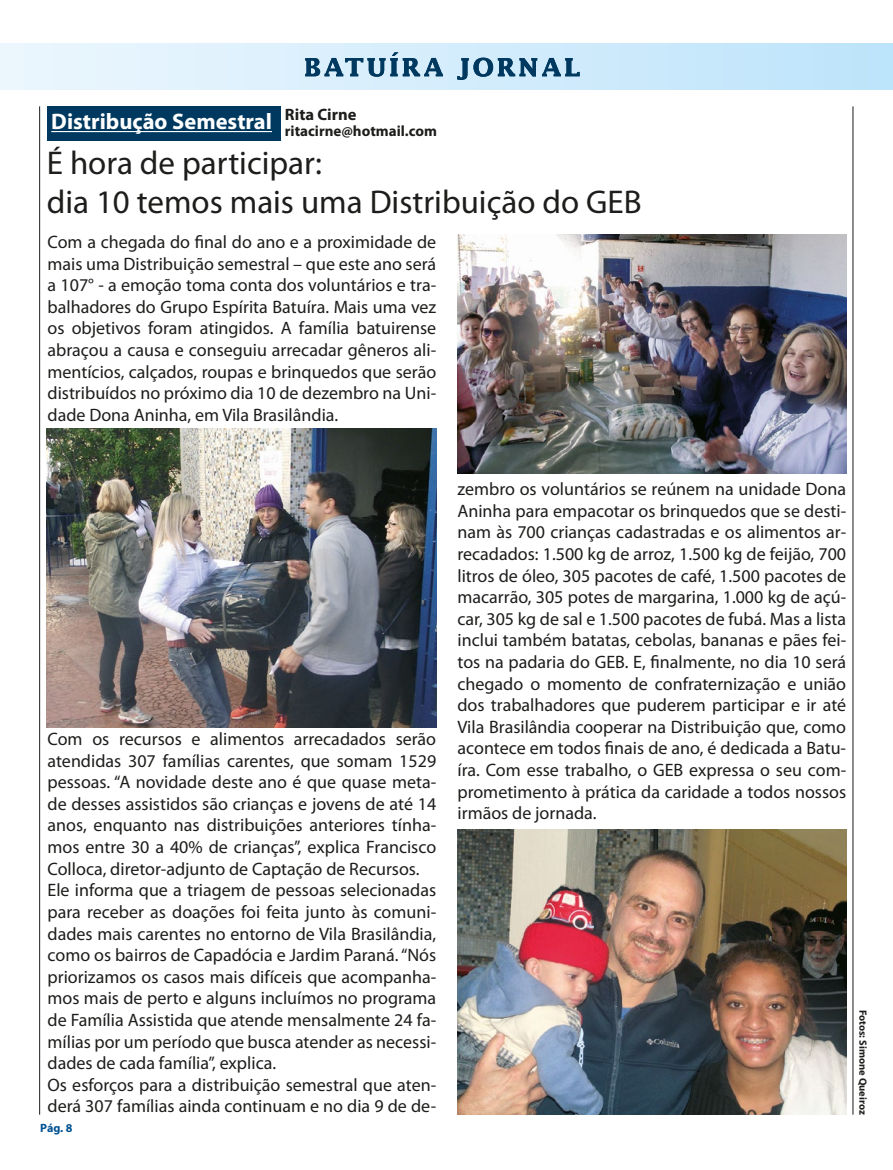
<style>
.page{position:relative;width:893px;height:1170px;background:#fff}
.page>*{position:absolute;margin:0;border:0;box-sizing:border-box;transform-origin:0 0}
.t1{font:33px/39.6px "Myriad Pro";color:#1d1d1b}
.t2{font:700 22.5px "Myriad Pro";color:#fff}
.t3{font:18px/21.6px "Myriad Pro";color:#1d1d1b;text-align:justify}
.t4{font:700 15px "Myriad Pro";color:#1d1d1b}
.t5{font:700 12px "Myriad Pro";color:#005290}
.t6{font:700 10.5px "Myriad Pro";color:#1d1d1b}
</style>
<div class="page">
<div style="left:0;top:44px;width:893px;height:45px;background:linear-gradient(to right,#ecf6fd,#bde4fa)"></div>
<hr style="left:853px;top:106px;width:1px;height:1008px;background:#1d1d1b">
<hr style="left:39px;top:106px;width:1px;height:1008px;background:#1d1d1b">
<svg style="left:305px;top:52px;width:138px;height:25px;background:#8aadc3"></svg>
<svg style="left:457px;top:58px;width:123px;height:22px;background:#7ca3bc"></svg>
<div style="left:47px;top:106px;width:234px;height:34px;background:#003960"></div>
<hr style="left:51px;top:131px;width:221px;height:1px;background:#fff">
<img style="left:47px;top:429px;width:389px;height:298px">
<img style="left:457px;top:234px;width:389px;height:239px">
<img style="left:457px;top:829px;width:389px;height:285px">
<p class="t2" style="left:51px;top:107px;width:307px">Distribução Semestral <sup>Rita</sup> <sup>Cirne</sup></p>
<p class="t4" style="left:285px;top:121px;width:153px">ritacirne@hotmail.com</p>
<h1 class="t1" style="left:47px;top:142px;width:596px">É hora de participar:<br>dia 10 temos mais uma Distribuição do GEB</h1>
<p class="t3" style="left:48px;top:231px;width:390px">Com a chegada do final do ano e a proximidade de mais uma Distribuição semestral – que este ano será a 107° - a emoção toma conta dos voluntários e tra&shy;balhadores do Grupo Espírita Batuíra. Mais uma vez os objetivos foram atingidos. A família batuirense abraçou a causa e conseguiu arrecadar gêneros ali&shy;mentícios, calçados, roupas e brinquedos que serão distribuídos no próximo dia 10 de dezembro na Uni&shy;dade Dona Aninha, em Vila Brasilândia.</p>
<p class="t3" style="left:48px;top:727px;width:390px;text-align:left">Com os recursos e alimentos arrecadados serão atendidas 307 famílias carentes, que somam 1529 pessoas. “A novidade deste ano é que quase meta&shy;de desses assistidos são crianças e jovens de até 14 anos, enquanto nas distribuições anteriores tínha&shy;mos entre 30 a 40% de crianças”, explica Francisco Colloca, diretor-adjunto de Captação de Recursos.<br>Ele informa que a triagem de pessoas selecionadas para receber as doações foi feita junto às comuni&shy;dades mais carentes no entorno de Vila Brasilândia, como os bairros de Capadócia e Jardim Paraná. “Nós priorizamos os casos mais difíceis que acompanha&shy;mos mais de perto e alguns incluímos no programa de Família Assistida que atende mensalmente 24 fa&shy;mílias por um período que busca atender as necessi&shy;dades de cada família”, explica.<br>Os esforços para a distribuição semestral que aten&shy;derá 307 famílias ainda continuam e no dia 9 de de-</p>
<p class="t5" style="left:40px;top:1120px;width:34px">Pág. 8</p>
<p class="t3" style="left:457px;top:478px;width:390px">zembro os voluntários se reúnem na unidade Dona Aninha para empacotar os brinquedos que se desti&shy;nam às 700 crianças cadastradas e os alimentos ar&shy;recadados: 1.500 kg de arroz, 1.500 kg de feijão, 700 litros de óleo, 305 pacotes de café, 1.500 pacotes de macarrão, 305 potes de margarina, 1.000 kg de açú&shy;car, 305 kg de sal e 1.500 pacotes de fubá. Mas a lista inclui também batatas, cebolas, bananas e pães fei&shy;tos na padaria do GEB. E, finalmente, no dia 10 será chegado o momento de confraternização e união dos trabalhadores que puderem participar e ir até Vila Brasilândia cooperar na Distribuição que, como acontece em todos finais de ano, é dedicada a Batu&shy;íra. Com esse trabalho, o GEB expressa o seu com&shy;prometimento à prática da caridade a todos nossos irmãos de jornada.</p>
<p class="t6" style="left:870px;top:1009px;width:106px;rotate:90deg">Fotos: Simone Queiroz</p>
</div>
